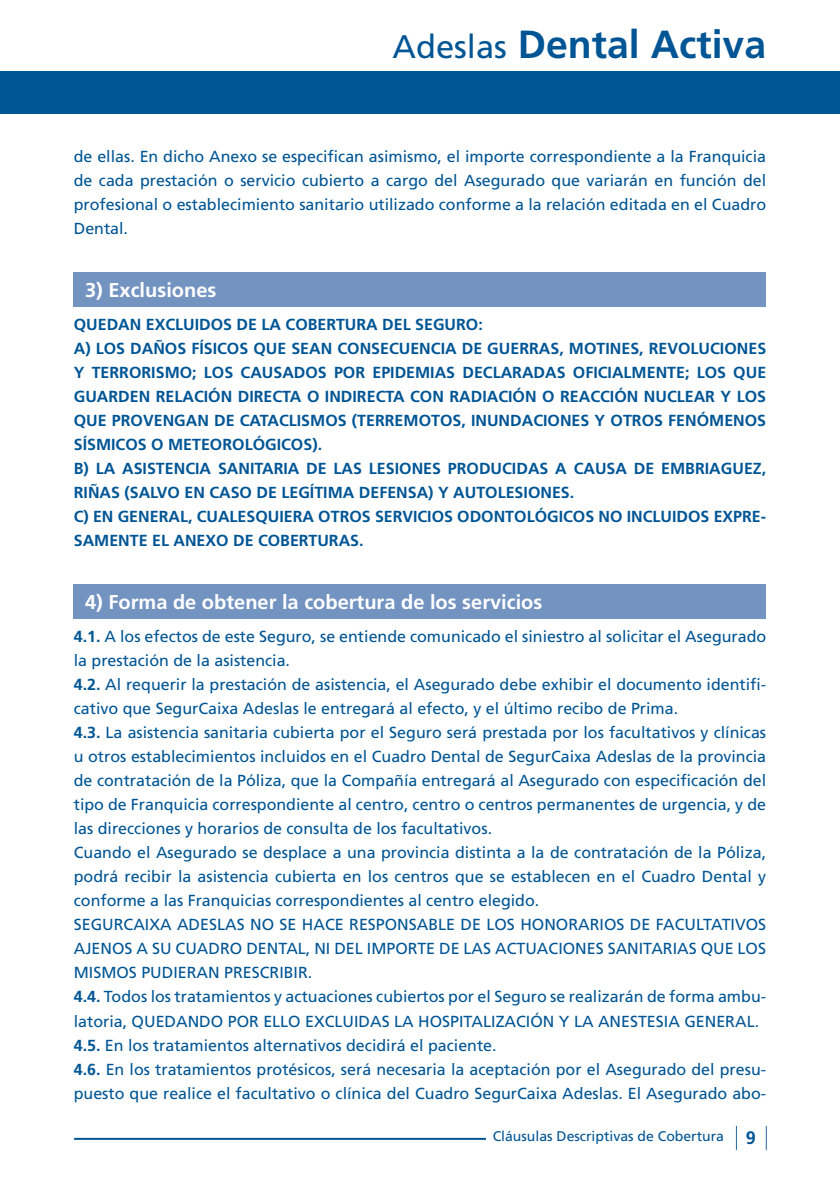
<style>
.page{position:relative;width:840px;height:1191px;background:#fff}
.page>*{position:absolute;margin:0;border:0;box-sizing:border-box;transform-origin:0 0}
.t1{font:700 39.2px "Frutiger";color:#005595}
.t2{font:700 20px "Frutiger";color:#fff}
.t3{font:16px/24px "Frutiger";color:#005595;text-align:justify}
.t4{font:700 16px/24px "Frutiger";color:#005595}
.t5{font:14px "Frutiger";color:#005595}
.s1{font-weight:400;font-size:32.6px}
.s2{font-weight:700}
.s3{font-weight:700;font-size:18px}
</style>
<div class="page">
<div style="left:0;top:71px;width:839px;height:43px;background:#005595"></div>
<hr style="left:74px;top:1137px;width:411px;height:2px;background:#005595">
<svg style="left:765px;top:1126px;width:1px;height:24px"></svg>
<svg style="left:735px;top:1126px;width:1px;height:24px"></svg>
<div style="left:74px;top:272px;width:691px;height:34px;background:#7393c1"></div>
<div style="left:74px;top:584px;width:691px;height:34px;background:#7393c1"></div>
<h1 class="t1" style="left:392px;top:21px;width:375px"><span class="s1">Adeslas</span> Dental Activa</h1>
<p class="t3" style="left:74px;top:144px;width:693px">de ellas. En dicho Anexo se especifican asimismo, el importe correspondiente a la Franquicia de cada prestación o servicio cubierto a cargo del Asegurado que variarán en función del profesional o establecimiento sanitario utilizado conforme a la relación editada en el Cuadro Dental.</p>
<p class="t2" style="left:85px;top:278px;width:133px">3) Exclusiones</p>
<p class="t4" style="left:74px;top:312px;width:693px">QUEDAN EXCLUIDOS DE LA COBERTURA DEL SEGURO:<br>A) LOS DAÑOS FÍSICOS QUE SEAN CONSECUENCIA DE GUERRAS, MOTINES, REVOLUCIONES Y TERRORISMO; LOS CAUSADOS POR EPIDEMIAS DECLARADAS OFICIALMENTE; LOS QUE GUARDEN RELACIÓN DIRECTA O INDIRECTA CON RADIACIÓN O REACCIÓN NUCLEAR Y LOS QUE PROVENGAN DE CATACLISMOS (TERREMOTOS, INUNDACIONES Y OTROS FENÓMENOS SÍSMICOS O METEOROLÓGICOS).<br>B) LA ASISTENCIA SANITARIA DE LAS LESIONES PRODUCIDAS A CAUSA DE EMBRIAGUEZ, RIÑAS (SALVO EN CASO DE LEGÍTIMA DEFENSA) Y AUTOLESIONES.<br>C) EN GENERAL, CUALESQUIERA OTROS SERVICIOS ODONTOLÓGICOS NO INCLUIDOS EXPRE-SAMENTE EL ANEXO DE COBERTURAS.</p>
<p class="t2" style="left:85px;top:590px;width:458px">4) Forma de obtener la cobertura de los servicios</p>
<p class="t3" style="left:74px;top:624px;width:693px;text-align:left"><span class="s2">4.1.</span> A los efectos de este Seguro, se entiende comunicado el siniestro al solicitar el Asegurado la prestación de la asistencia.<br><span class="s2">4.2.</span> Al requerir la prestación de asistencia, el Asegurado debe exhibir el documento identifi&shy;cativo que SegurCaixa Adeslas le entregará al efecto, y el último recibo de Prima.<br><span class="s2">4.3.</span> La asistencia sanitaria cubierta por el Seguro será prestada por los facultativos y clínicas u otros establecimientos incluidos en el Cuadro Dental de SegurCaixa Adeslas de la provincia de contratación de la Póliza, que la Compañía entregará al Asegurado con especificación del tipo de Franquicia correspondiente al centro, centro o centros permanentes de urgencia, y de las direcciones y horarios de consulta de los facultativos.<br>Cuando el Asegurado se desplace a una provincia distinta a la de contratación de la Póliza, podrá recibir la asistencia cubierta en los centros que se establecen en el Cuadro Dental y conforme a las Franquicias correspondientes al centro elegido.<br>SEGURCAIXA ADESLAS NO SE HACE RESPONSABLE DE LOS HONORARIOS DE FACULTATIVOS AJENOS A SU CUADRO DENTAL, NI DEL IMPORTE DE LAS ACTUACIONES SANITARIAS QUE LOS MISMOS PUDIERAN PRESCRIBIR.<br><span class="s2">4.4.</span> Todos los tratamientos y actuaciones cubiertos por el Seguro se realizarán de forma ambu&shy;latoria, QUEDANDO POR ELLO EXCLUIDAS LA HOSPITALIZACIÓN Y LA ANESTESIA GENERAL.<br><span class="s2">4.5.</span> En los tratamientos alternativos decidirá el paciente.<br><span class="s2">4.6.</span> En los tratamientos protésicos, será necesaria la aceptación por el Asegurado del presu&shy;puesto que realice el facultativo o clínica del Cuadro SegurCaixa Adeslas. El Asegurado abo-</p>
<p class="t5" style="left:492px;top:1127px;width:265px">Cláusulas Descriptivas de Cobertura <span class="s3">9</span></p>
</div>
